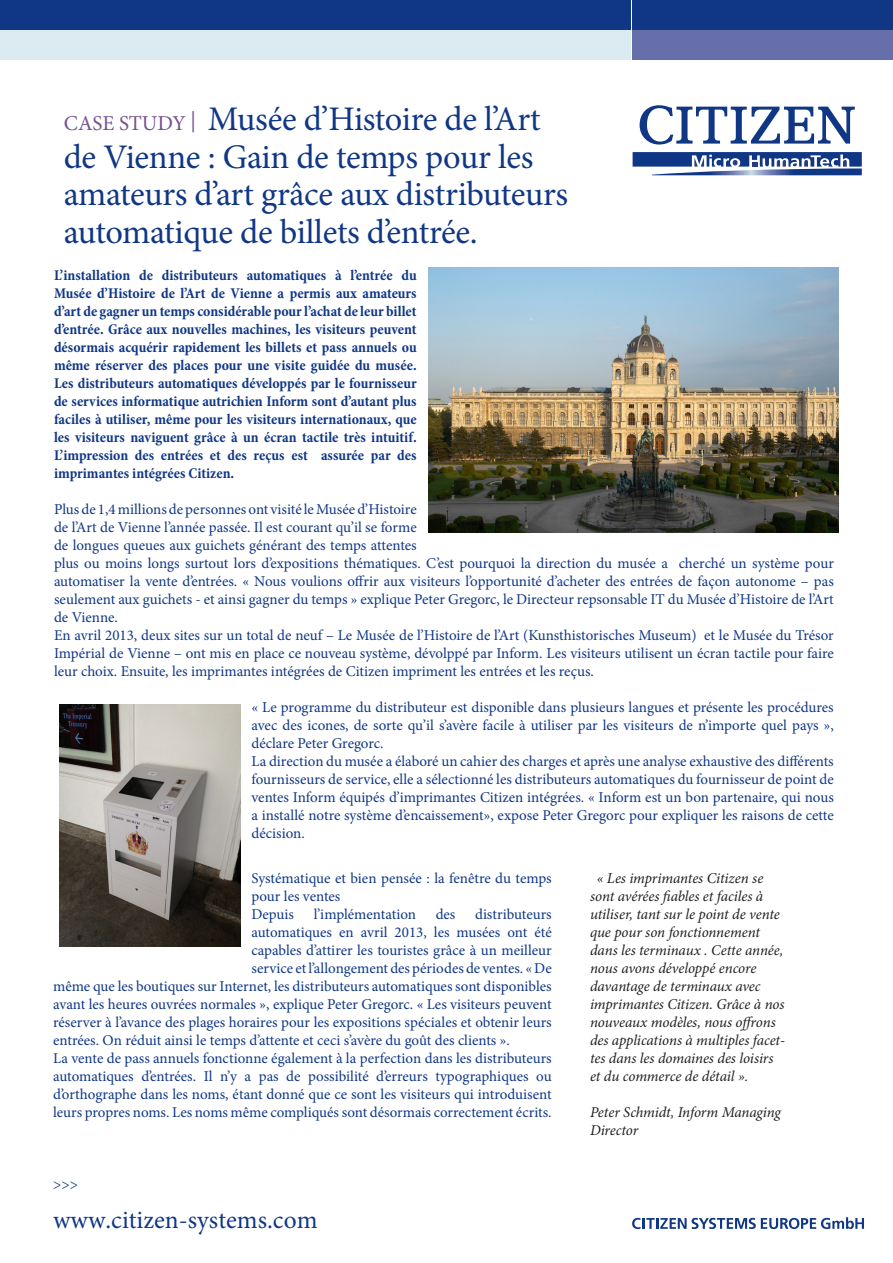
<style>
.page{position:relative;width:893px;height:1263px;background:#fff}
.page>*{position:absolute;margin:0;border:0;box-sizing:border-box;transform-origin:0 0}
.t1{font:34.5px/37.5px "Minion Pro";letter-spacing:-.01em;color:#103785}
.t2{font:25.5px "Minion Pro";color:#103785}
.t3{font:15px/18px "Minion Pro";color:#103785;text-align:justify}
.t4{font:700 condensed 15px/18px "Minion Pro";color:#103785;text-align:justify}
.t5{font:italic 15px/18px "Minion Pro";letter-spacing:-.01em;color:#231f20}
.s1{font-size:21.15px;color:#75518e}
</style>
<div class="page">
<div style="left:0;top:30px;width:630px;height:30px;background:#dcebf1"></div>
<div style="left:632px;top:30px;width:261px;height:30px;background:#666fa9"></div>
<div style="left:0;top:0;width:630px;height:30px;background:#103785"></div>
<div style="left:632px;top:0;width:261px;height:30px;background:#103785"></div>
<svg style="left:633px;top:152px;width:229px;height:23px"></svg>
<svg style="left:640px;top:105px;width:215px;height:40px"></svg>
<svg style="left:632px;top:1217px;width:232px;height:12px"></svg>
<img style="left:428px;top:268px;width:411px;height:265px">
<img style="left:60px;top:704px;width:181px;height:242px">
<p class="t1" style="left:64px;top:101px;width:506px"><span class="s1">CASE STUDY |</span> Musée d’Histoire de l’Art de Vienne : Gain de temps pour les amateurs d’art grâce aux distributeurs automatique de billets d’entrée.</p>
<p class="t4" style="left:54px;top:266px;width:364px">L’installation de distributeurs automatiques à l’entrée du Musée d’Histoire de l’Art de Vienne a permis aux amateurs d’art de gagner un temps considérable pour l’achat de leur billet d’entrée. Grâce aux nouvelles machines, les visiteurs peuvent désormais acquérir rapidement les billets et pass annuels ou même réserver des places pour une visite guidée du musée.<br>Les distributeurs automatiques développés par le fournisseur de services informatique autrichien Inform sont d’autant plus faciles à utiliser, même pour les visiteurs internationaux, que les visiteurs naviguent grâce à un écran tactile très intuitif.<br>L’impression des entrées et des reçus est assurée par des imprimantes intégrées Citizen.</p>
<p class="t3" style="left:54px;top:500px;width:781px;text-align:left">Plus de 1,4 millions de personnes ont visité le Musée d’Histoire<br>de l’Art de Vienne l’année passée. Il est courant qu’il se forme<br>de longues queues aux guichets générant des temps attentes<br>plus ou moins longs surtout lors d’expositions thématiques. C’est pourquoi la direction du musée a cherché un système pour automatiser la vente d’entrées. « Nous voulions offrir aux visiteurs l’opportunité d’acheter des entrées de façon autonome – pas seulement aux guichets - et ainsi gagner du temps » explique Peter Gregorc, le Directeur repsonsable IT du Musée d’Histoire de l’Art de Vienne.</p>
<p class="t3" style="left:54px;top:626px;width:781px">En avril 2013, deux sites sur un total de neuf – Le Musée de l’Histoire de l’Art (Kunsthistorisches Museum) et le Musée du Trésor Impérial de Vienne – ont mis en place ce nouveau système, dévolppé par Inform. Les visiteurs utilisent un écran tactile pour faire leur choix. Ensuite, les imprimantes intégrées de Citizen impriment les entrées et les reçus.</p>
<p class="t3" style="left:251px;top:698px;width:584px">« Le programme du distributeur est disponible dans plusieurs langues et présente les procédures avec des icones, de sorte qu’il s’avère facile à utiliser par les visiteurs de n’importe quel pays », déclare Peter Gregorc.</p>
<p class="t3" style="left:251px;top:752px;width:584px">La direction du musée a élaboré un cahier des charges et après une analyse exhaustive des différents fournisseurs de service, elle a sélectionné les distributeurs automatiques du fournisseur de point de ventes Inform équipés d’imprimantes Citizen intégrées. « Inform est un bon partenaire, qui nous a installé notre système d’encaissement», expose Peter Gregorc pour expliquer les raisons de cette décision.</p>
<p class="t3" style="left:251px;top:869px;width:302px">Systématique et bien pensée : la fenêtre du temps pour les ventes</p>
<p class="t3" style="left:251px;top:905px;width:44px">Depuis</p>
<p class="t3" style="left:314px;top:905px;width:104px">l’implémentation</p>
<p class="t3" style="left:436px;top:905px;width:21px">des</p>
<p class="t3" style="left:475px;top:905px;width:78px">distributeurs</p>
<p class="t3" style="left:251px;top:923px;width:302px">automatiques en avril 2013, les musées ont été</p>
<p class="t3" style="left:251px;top:941px;width:302px">capables d’attirer les touristes grâce à un meilleur</p>
<p class="t3" style="left:251px;top:959px;width:302px">service et l’allongement des périodes de ventes. « De</p>
<p class="t3" style="left:53px;top:977px;width:500px">même que les boutiques sur Internet, les distributeurs automatiques sont disponibles</p>
<p class="t3" style="left:53px;top:995px;width:500px">avant les heures ouvrées normales », explique Peter Gregorc. « Les visiteurs peuvent</p>
<p class="t3" style="left:53px;top:1013px;width:500px">réserver à l’avance des plages horaires pour les expositions spéciales et obtenir leurs</p>
<p class="t3" style="left:53px;top:1031px;width:458px">entrées. On réduit ainsi le temps d’attente et ceci s’avère du goût des clients ».</p>
<p class="t3" style="left:53px;top:1049px;width:500px">La vente de pass annuels fonctionne également à la perfection dans les distributeurs automatiques d’entrées. Il n’y a pas de possibilité d’erreurs typographiques ou d’orthographe dans les noms, étant donné que ce sont les visiteurs qui introduisent leurs propres noms. Les noms même compliqués sont désormais correctement écrits.</p>
<p class="t5" style="left:590px;top:869px;width:197px;text-indent:7px">« Les imprimantes Citizen se sont avérées fiables et faciles à utiliser, tant sur le point de vente que pour son fonctionnement dans les terminaux . Cette année, nous avons développé encore davantage de terminaux avec imprimantes Citizen. Grâce à nos nouveaux modèles, nous offrons des applications à multiples facet&shy;tes dans les domaines des loisirs et du commerce de détail ».</p>
<p class="t5" style="left:590px;top:1103px;width:192px">Peter Schmidt, Inform Managing<br>Director</p>
<p class="t3" style="left:53px;top:1175px;width:26px">&gt;&gt;&gt;</p>
<p class="t2" style="left:53px;top:1202px;width:266px">www.citizen-systems.com</p>
</div>
